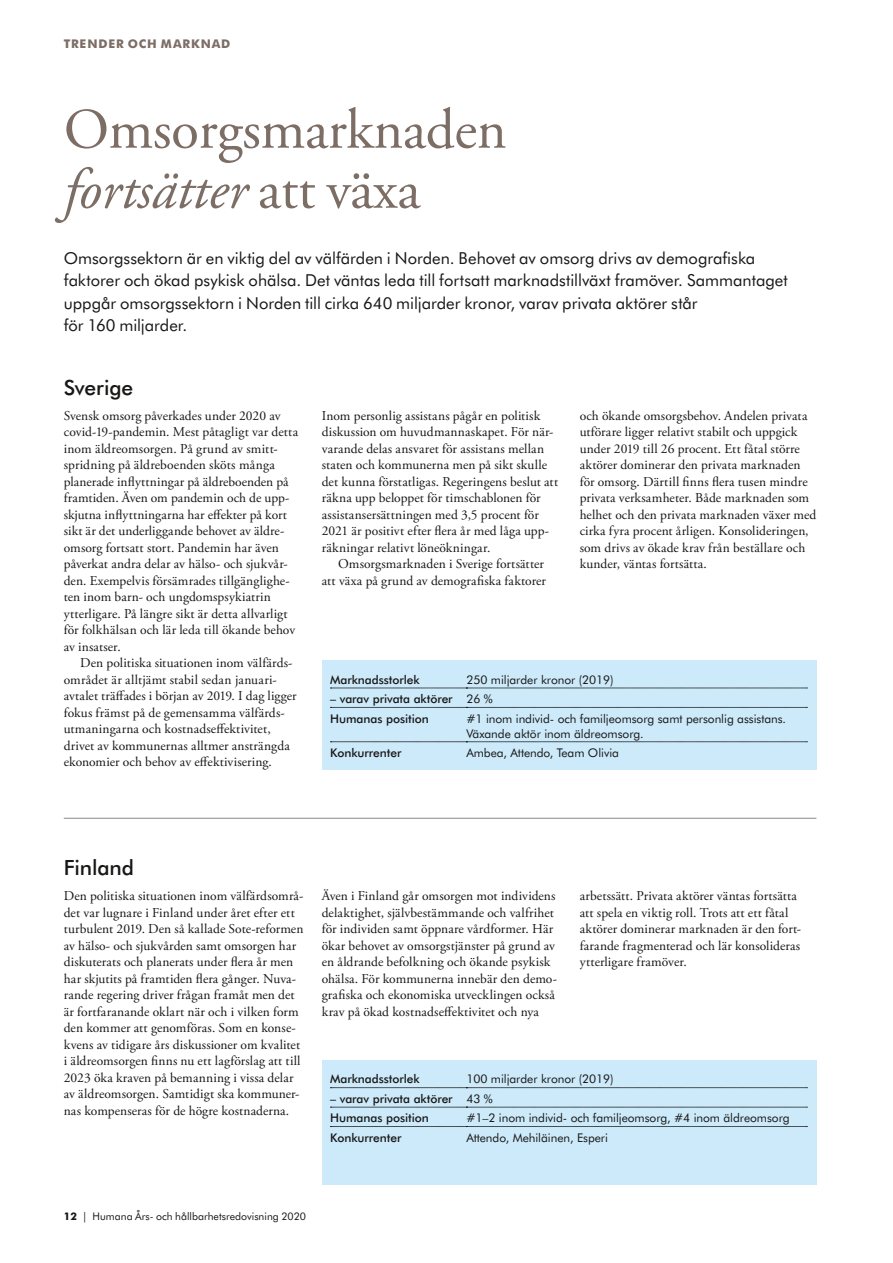
<style>
.page{position:relative;width:893px;height:1263px;background:#fff}
.page>*{position:absolute;margin:0;border:0;box-sizing:border-box;transform-origin:0 0}
.t1{font:57px/60px "Adobe Garamond Pro";letter-spacing:-.005em;color:#7c6d65}
.t2{font:500 21px "Futura BT";letter-spacing:-.005em;color:#181716}
.t3{font:16.5px/22.5px "Futura BT";color:#181716}
.t4{font:13.5px/16.5px "Adobe Garamond Pro";letter-spacing:.005em;color:#181716}
.t5{font:12px/15px "Futura BT";letter-spacing:-.005em;color:#181716}
.t6{font:500 12px/19.4px "Futura BT";letter-spacing:-.005em;color:#181716}
.t7{font:800 12px "Futura BT";color:#7c6d65}
.t8{font:10.5px "Futura BT";color:#181716}
.s1{font-style:italic}
.s2{font-weight:400}
.s3{font-weight:800}
</style>
<div class="page">
<div style="left:322px;top:660px;width:494px;height:110px;background:#cdeafa"></div>
<svg style="left:330px;top:688px;width:477px;height:1px"></svg>
<svg style="left:330px;top:707px;width:477px;height:1px"></svg>
<svg style="left:330px;top:741px;width:477px;height:1px"></svg>
<hr style="left:64px;top:818px;width:752px;height:1px;background:#868786">
<div style="left:322px;top:1060px;width:494px;height:124px;background:#cdeafa"></div>
<svg style="left:330px;top:1087px;width:477px;height:1px"></svg>
<svg style="left:330px;top:1107px;width:477px;height:1px"></svg>
<svg style="left:330px;top:1126px;width:477px;height:1px"></svg>
<p class="t7" style="left:64px;top:36px;width:17px">TRENDER</p>
<p class="t7" style="left:128px;top:36px;width:11px">OCH</p>
<p class="t7" style="left:161px;top:36px;width:11px">MARKNAD</p>
<h1 class="t1" style="left:64px;top:102px;width:444px">Omsorgsmarknaden <span class="s1">fortsätter</span> att växa</h1>
<p class="t3" style="left:64px;top:246px;width:725px">Omsorgssektorn är en viktig del av välfärden i Norden. Behovet av omsorg drivs av demografiska faktorer och ökad psykisk ohälsa. Det väntas leda till fortsatt marknadstillväxt framöver. Sammantaget uppgår omsorgssektorn i Norden till cirka 640 miljarder kronor, varav privata aktörer står<br>för 160 miljarder.</p>
<h2 class="t2" style="left:64px;top:374px;width:71px">Sverige</h2>
<p class="t4" style="left:64px;top:408px;width:236px">Svensk omsorg påverkades under 2020 av covid-19-pandemin. Mest påtagligt var detta inom äldreomsorgen. På grund av smitt&shy;spridning på äldreboenden sköts många planerade inflyttningar på äldreboenden på framtiden. Även om pandemin och de upp&shy;skjutna inflyttningarna har effekter på kort sikt är det underliggande behovet av äldre&shy;omsorg fortsatt stort. Pandemin har även påverkat andra delar av hälso- och sjukvår&shy;den. Exempelvis försämrades tillgänglighe&shy;ten inom barn- och ungdomspsykiatrin ytterligare. På längre sikt är detta allvarligt för folkhälsan och lär leda till ökande behov av insatser.</p>
<p class="t4" style="left:64px;top:655px;width:234px;text-indent:16px">Den politiska situationen inom välfärds&shy;området är alltjämt stabil sedan januari&shy;avtalet träffades i början av 2019. I dag ligger fokus främst på de gemensamma välfärds&shy;utmaningarna och kostnadseffektivitet, drivet av kommunernas alltmer ansträngda ekonomier och behov av effektivisering.</p>
<p class="t4" style="left:322px;top:408px;width:238px">Inom personlig assistans pågår en politisk diskussion om huvudmannaskapet. För när&shy;varande delas ansvaret för assistans mellan staten och kommunerna men på sikt skulle det kunna förstatligas. Regeringens beslut att räkna upp beloppet för timschablonen för assistansersättningen med 3,5 procent för 2021 är positivt efter flera år med låga upp&shy;räkningar relativt löneökningar.</p>
<p class="t4" style="left:322px;top:556px;width:226px;text-align:right">Omsorgsmarknaden i Sverige fortsätter<br>att växa på grund av demografiska faktorer</p>
<p class="t4" style="left:580px;top:408px;width:238px">och ökande omsorgsbehov. Andelen privata utförare ligger relativt stabilt och uppgick under 2019 till 26 procent. Ett fåtal större aktörer dominerar den privata marknaden för omsorg. Därtill finns flera tusen mindre privata verksamheter. Både marknaden som helhet och den privata marknaden växer med cirka fyra procent årligen. Konsolideringen, som drivs av ökade krav från beställare och kunder, väntas fortsätta.</p>
<p class="t6" style="left:330px;top:670px;width:91px">Marknadsstorlek</p>
<p class="t5" style="left:466px;top:672px;width:149px">250 miljarder kronor (2019)</p>
<p class="t6" style="left:330px;top:689px;width:164px">– varav privata aktörer <span class="s2">26 %<br></span>Humanas position</p>
<p class="t5" style="left:466px;top:711px;width:321px">#1 inom individ- och familjeomsorg samt personlig assistans.<br>Växande aktör inom äldreomsorg.</p>
<p class="t6" style="left:330px;top:743px;width:73px">Konkurrenter</p>
<p class="t5" style="left:466px;top:745px;width:154px">Ambea, Attendo, Team Olivia</p>
<h2 class="t2" style="left:64px;top:854px;width:72px">Finland</h2>
<p class="t4" style="left:64px;top:888px;width:241px">Den politiska situationen inom välfärdsområ&shy;det var lugnare i Finland under året efter ett turbulent 2019. Den så kallade Sote-reformen av hälso- och sjukvården samt omsorgen har diskuterats och planerats under flera år men har skjutits på framtiden flera gånger. Nuva&shy;rande regering driver frågan framåt men det är fortfaranande oklart när och i vilken form den kommer att genomföras. Som en konse&shy;kvens av tidigare års diskussioner om kvalitet i äldreomsorgen finns nu ett lagförslag att till 2023 öka kraven på bemanning i vissa delar av äldreomsorgen. Samtidigt ska kommuner&shy;nas kompenseras för de högre kostnaderna.</p>
<p class="t4" style="left:322px;top:888px;width:237px">Även i Finland går omsorgen mot individens delaktighet, självbestämmande och valfrihet för individen samt öppnare vårdformer. Här ökar behovet av omsorgstjänster på grund av en åldrande befolkning och ökande psykisk ohälsa. För kommunerna innebär den demo&shy;grafiska och ekonomiska utvecklingen också krav på ökad kostnadseffektivitet och nya</p>
<p class="t4" style="left:580px;top:888px;width:222px">arbetssätt. Privata aktörer väntas fortsätta att spela en viktig roll. Trots att ett fåtal aktörer dominerar marknaden är den fort&shy;farande fragmenterad och lär konsolideras ytterligare framöver.</p>
<p class="t6" style="left:330px;top:1069px;width:91px">Marknadsstorlek</p>
<p class="t5" style="left:466px;top:1071px;width:149px">100 miljarder kronor (2019)</p>
<p class="t6" style="left:330px;top:1089px;width:164px">– varav privata aktörer <span class="s2">43 %<br></span>Humanas position</p>
<p class="t5" style="left:466px;top:1110px;width:325px">#1–2 inom individ- och familjeomsorg, #4 inom äldreomsorg</p>
<p class="t6" style="left:330px;top:1127px;width:73px">Konkurrenter</p>
<p class="t5" style="left:466px;top:1130px;width:143px">Attendo, Mehiläinen, Esperi</p>
<p class="t8" style="left:64px;top:1209px;width:244px"><span class="s3">12</span> | Humana Års- och hållbarhetsredovisning 2020</p>
</div>
